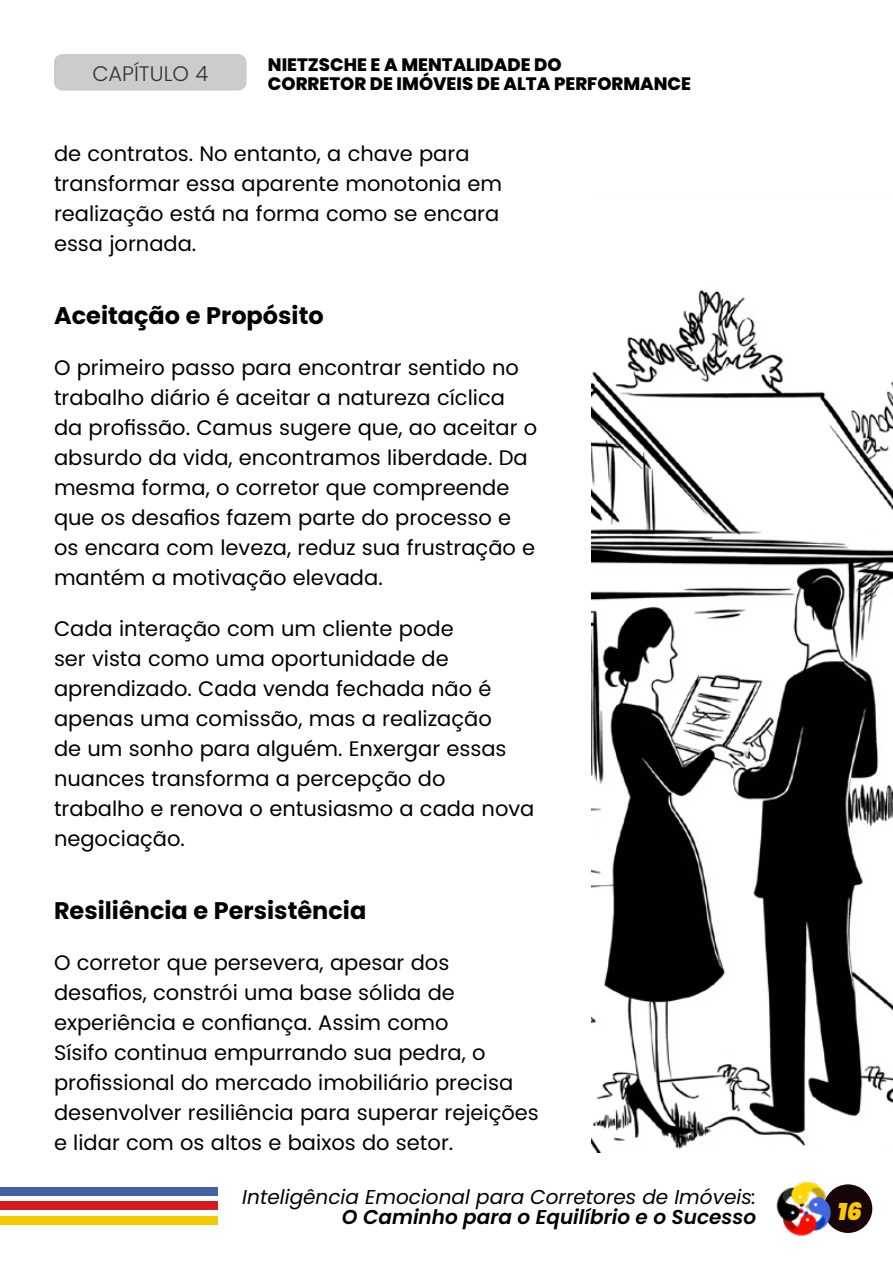
<style>
.page{position:relative;width:893px;height:1263px;background:#fff}
.page>*{position:absolute;margin:0;border:0;box-sizing:border-box;transform-origin:0 0}
.t1{font:700 24px "Poppins";color:#000}
.t2{font:italic 900 24px "Poppins";color:#f9ca00}
.t3{font:21px/30px "Poppins";color:#000}
.t4{font:300 21px "Poppins";color:#333232}
.t5{font:italic 20.1px "Poppins";color:#000}
.t6{font:italic 600 20.1px "Poppins";color:#000}
.t7{font:800 18px/19.5px "Poppins";color:#000}
</style>
<div class="page">
<div style="left:824px;top:1184px;width:48px;height:49px;background:#180607;border-radius:50%"></div>
<img style="left:776px;top:1181px;width:61px;height:55px">
<div style="left:0;top:1187px;width:217px;height:8px;background:#445fa4"></div>
<div style="left:0;top:1201px;width:217px;height:9px;background:#d61b20"></div>
<div style="left:0;top:1216px;width:217px;height:8px;background:#f3ca00"></div>
<div style="left:54px;top:54px;width:193px;height:37px;background:#cdcccc;border-radius:9px"></div>
<img style="left:591px;top:289px;width:302px;height:863px">
<p class="t4" style="left:92px;top:62px;width:117px">CAPÍTULO 4</p>
<p class="t7" style="left:268px;top:55px;width:425px">NIETZSCHE E A MENTALIDADE DO<br>CORRETOR DE IMÓVEIS DE ALTA PERFORMANCE</p>
<p class="t3" style="left:54px;top:139px;width:450px">de contratos. No entanto, a chave para transformar essa aparente monotonia em realização está na forma como se encara essa jornada.</p>
<p class="t1" style="left:54px;top:301px;width:271px">Aceitação e Propósito</p>
<p class="t3" style="left:54px;top:352px;width:485px">O primeiro passo para encontrar sentido no trabalho diário é aceitar a natureza cíclica da profissão. Camus sugere que, ao aceitar o absurdo da vida, encontramos liberdade. Da mesma forma, o corretor que compreende que os desafios fazem parte do processo e os encara com leveza, reduz sua frustração e mantém a motivação elevada.</p>
<p class="t3" style="left:54px;top:614px;width:482px">Cada interação com um cliente pode<br>ser vista como uma oportunidade de aprendizado. Cada venda fechada não é apenas uma comissão, mas a realização<br>de um sonho para alguém. Enxergar essas nuances transforma a percepção do trabalho e renova o entusiasmo a cada nova negociação.</p>
<p class="t1" style="left:54px;top:896px;width:314px">Resiliência e Persistência</p>
<p class="t3" style="left:54px;top:948px;width:486px">O corretor que persevera, apesar dos desafios, constrói uma base sólida de experiência e confiança. Assim como<br>Sísifo continua empurrando sua pedra, o profissional do mercado imobiliário precisa desenvolver resiliência para superar rejeições e lidar com os altos e baixos do setor.</p>
<p class="t5" style="left:242px;top:1185px;width:515px">Inteligência Emocional para Corretores de Imóveis:</p>
<p class="t6" style="left:342px;top:1205px;width:416px">O Caminho para o Equilíbrio e o Sucesso</p>
<p class="t2" style="left:837px;top:1197px;width:26px">16</p>
</div>
